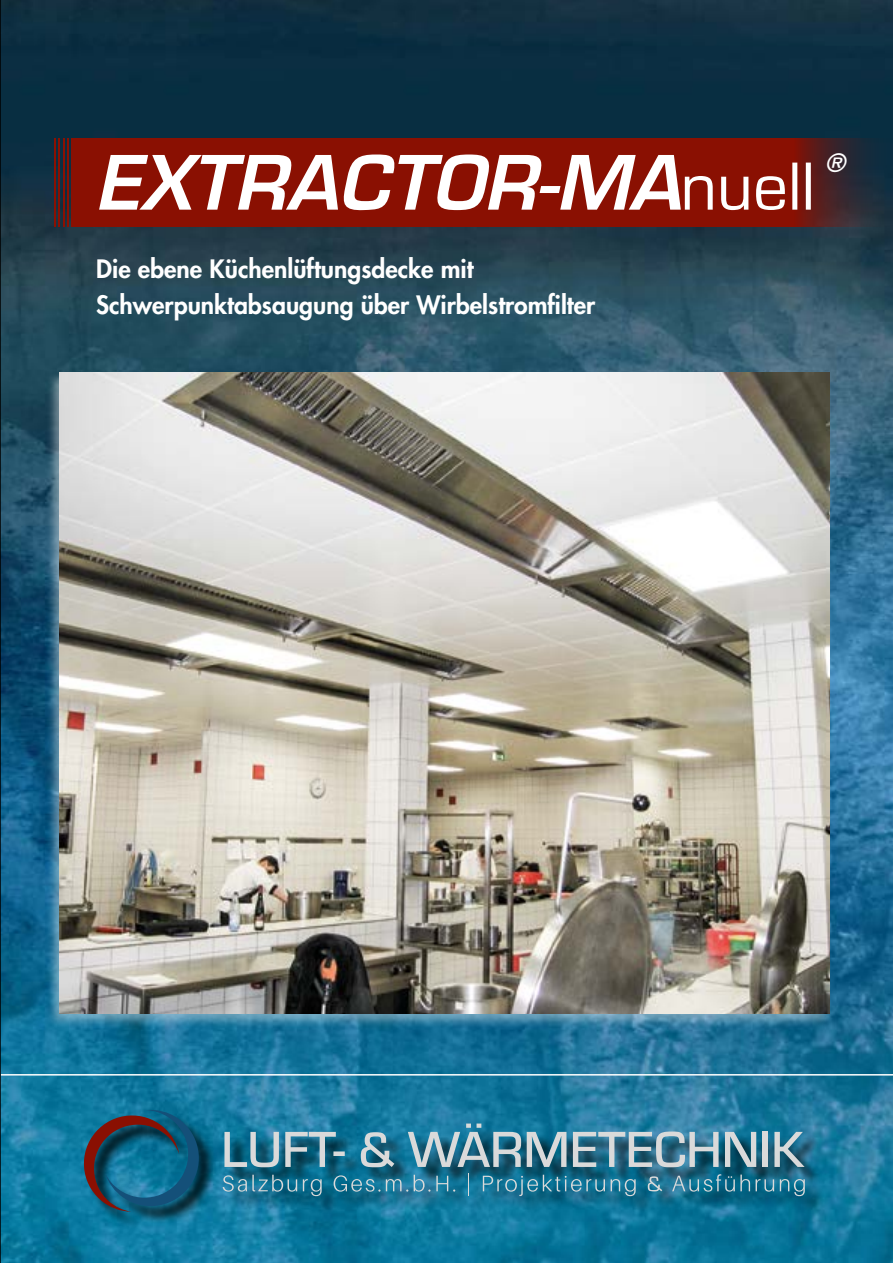
<style>
.page{position:relative;width:893px;height:1263px;background:#fff}
.page>*{position:absolute;margin:0;border:0;box-sizing:border-box;transform-origin:0 0}
.t1{font:italic 600 72.9px "Eurostile LT Std";color:#fff}
.t2{font:italic 600 24.9px "Eurostile LT Std";color:#fff}
.t3{font:800 24.75px/36px "Futura Std";color:#fff}
.s1{font-family:"Eurostile";font-weight:400;font-style:normal;font-size:70.5px}
</style>
<div class="page">
<img style="left:1px;top:0;width:892px;height:1263px">
<div style="left:86px;top:1112px;width:737px;height:118px;background:#000;opacity:.75"></div>
<svg style="left:224px;top:1132px;width:55px;height:35px;background:#5790a4"></svg>
<svg style="left:285px;top:1132px;width:51px;height:35px;background:#548596"></svg>
<div style="left:333px;top:1151px;width:12px;height:5px;background:#dadada"></div>
<svg style="left:361px;top:1132px;width:33px;height:35px"></svg>
<svg style="left:408px;top:1123px;width:113px;height:44px;background:#5890a5"></svg>
<svg style="left:527px;top:1132px;width:39px;height:35px"></svg>
<svg style="left:573px;top:1131px;width:146px;height:36px;background:#6b94a5"></svg>
<svg style="left:725px;top:1132px;width:31px;height:35px"></svg>
<div style="left:763px;top:1132px;width:5px;height:35px;background:#dadada"></div>
<svg style="left:774px;top:1132px;width:31px;height:35px"></svg>
<svg style="left:223px;top:1175px;width:74px;height:16px"></svg>
<svg style="left:303px;top:1179px;width:19px;height:17px"></svg>
<svg style="left:334px;top:1175px;width:46px;height:16px"></svg>
<svg style="left:386px;top:1179px;width:22px;height:12px"></svg>
<svg style="left:414px;top:1175px;width:16px;height:16px"></svg>
<svg style="left:436px;top:1176px;width:19px;height:15px"></svg>
<svg style="left:468px;top:1173px;width:1px;height:23px"></svg>
<svg style="left:483px;top:1175px;width:122px;height:21px;background:#2d7d99"></svg>
<svg style="left:611px;top:1179px;width:25px;height:17px"></svg>
<svg style="left:648px;top:1176px;width:14px;height:15px"></svg>
<svg style="left:672px;top:1174px;width:78px;height:17px"></svg>
<svg style="left:756px;top:1179px;width:18px;height:12px"></svg>
<svg style="left:780px;top:1179px;width:25px;height:17px"></svg>
<svg style="left:78px;top:1109px;width:127px;height:104px;background:#1b5b77"></svg>
<div style="left:46px;top:371px;width:787px;height:657px;background:#fff;opacity:.4"></div>
<img style="left:59px;top:373px;width:771px;height:640px">
<hr style="left:1px;top:1074px;width:892px;height:1px;background:#fff">
<hr style="left:67px;top:138px;width:1px;height:89px;background:#8a1002">
<hr style="left:63px;top:138px;width:1px;height:89px;background:#8a1002">
<hr style="left:59px;top:138px;width:1px;height:89px;background:#8a1002">
<hr style="left:55px;top:138px;width:1px;height:89px;background:#8a1002">
<div style="left:71px;top:138px;width:822px;height:89px;background:#8a1002"></div>
<hr style="left:0;top:0;width:1px;height:1263px;background:#000">
<h1 class="t1" style="left:95px;top:137px;width:721px">EXTRACTOR-MA<span class="s1">nuell</span></h1>
<p class="t2" style="left:825px;top:147px;width:21px">®</p>
<p class="t3" style="left:96px;top:251px;width:500px">Die ebene Küchenlüftungsdecke mit<br>Schwerpunktabsaugung über Wirbelstromfilter</p>
</div>
